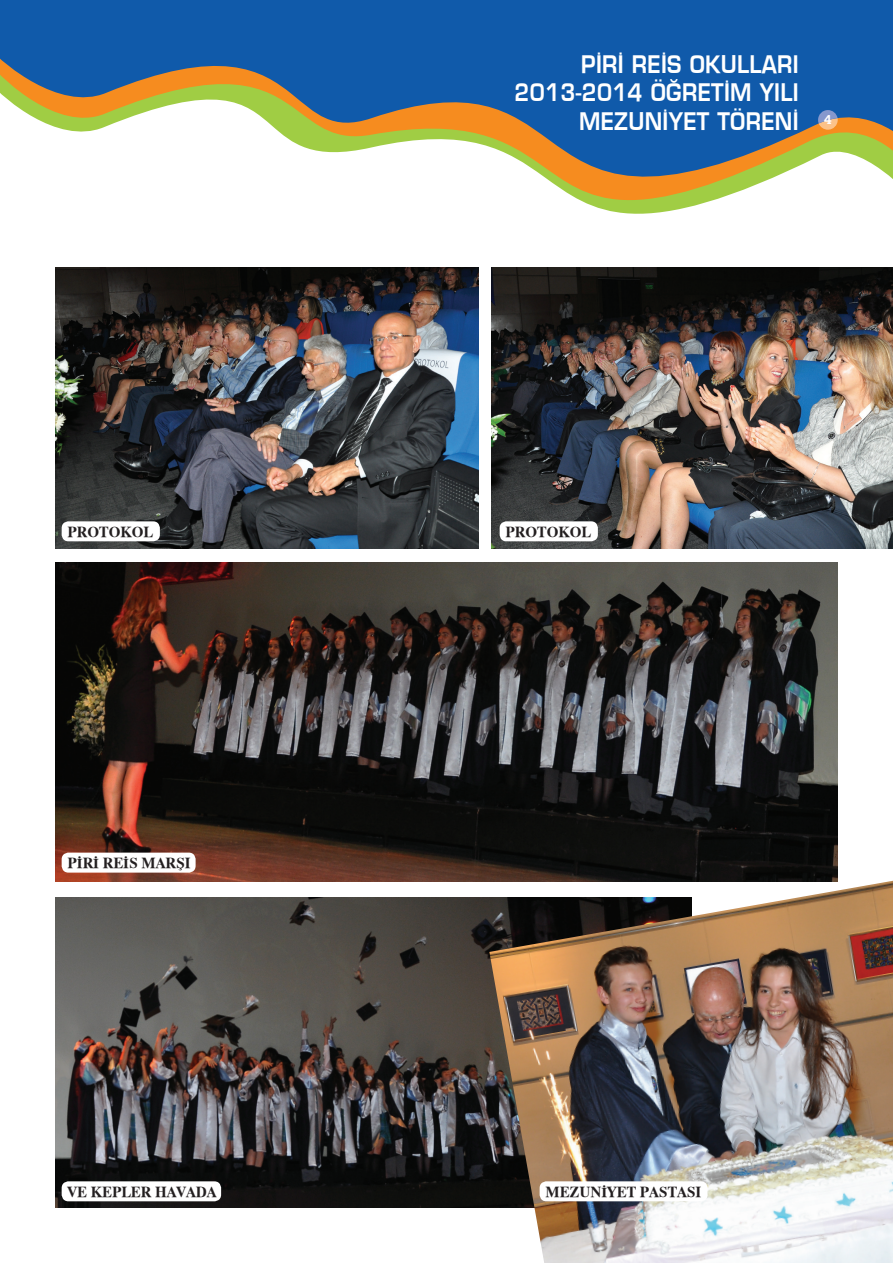
<style>
.page{position:relative;width:893px;height:1263px;background:#fff}
.page>*{position:absolute;margin:0;border:0;box-sizing:border-box;transform-origin:0 0}
.t1{font:500 23.55px/28.3px "Eurostile Demi";letter-spacing:.015em;color:#fff;text-align:right;scale:.9 1}
.t2{font:700 15px "Dutch 801";color:#231f20}
.t3{font:500 12.6px "Lubalin Graph Turk B";color:#fff}
</style>
<div class="page">
<svg style="left:0;top:14px;width:893px;height:194px;fill:#105aaa"></svg>
<div style="left:0;top:0;width:893px;height:14px;background:#105aaa"></div>
<svg style="left:818px;top:110px;width:20px;height:20px"></svg>
<img style="left:55px;top:268px;width:423px;height:281px">
<img style="left:491px;top:268px;width:402px;height:281px">
<img style="left:55px;top:562px;width:783px;height:319px">
<img style="left:55px;top:897px;width:434px;height:311px">
<img style="left:489px;top:881px;width:404px;height:382px">
<div style="left:62px;top:1181px;width:159px;height:20px;background:#fff;border-radius:7px"></div>
<div style="left:540px;top:1181px;width:168px;height:20px;background:#fff;border-radius:7px"></div>
<div style="left:62px;top:853px;width:134px;height:20px;background:#fff;border-radius:7px"></div>
<div style="left:62px;top:521px;width:98px;height:20px;background:#fff;border-radius:7px"></div>
<div style="left:500px;top:521px;width:98px;height:20px;background:#fff;border-radius:7px"></div>
<h1 class="t1" style="left:514px;top:50px;width:317px">PİRİ REİS OKULLARI<br>2013-2014 ÖĞRETİM YILI<br>MEZUNİYET TÖRENİ</h1>
<p class="t3" style="left:824px;top:111px;width:9px">4</p>
<p class="t2" style="left:68px;top:523px;width:87px">PROTOKOL</p>
<p class="t2" style="left:506px;top:523px;width:87px">PROTOKOL</p>
<p class="t2" style="left:68px;top:854px;width:124px">PİRİ REİS MARŞI</p>
<p class="t2" style="left:68px;top:1182px;width:151px">VE KEPLER HAVADA</p>
<p class="t2" style="left:546px;top:1182px;width:157px">MEZUNİYET PASTASI</p>
</div>
